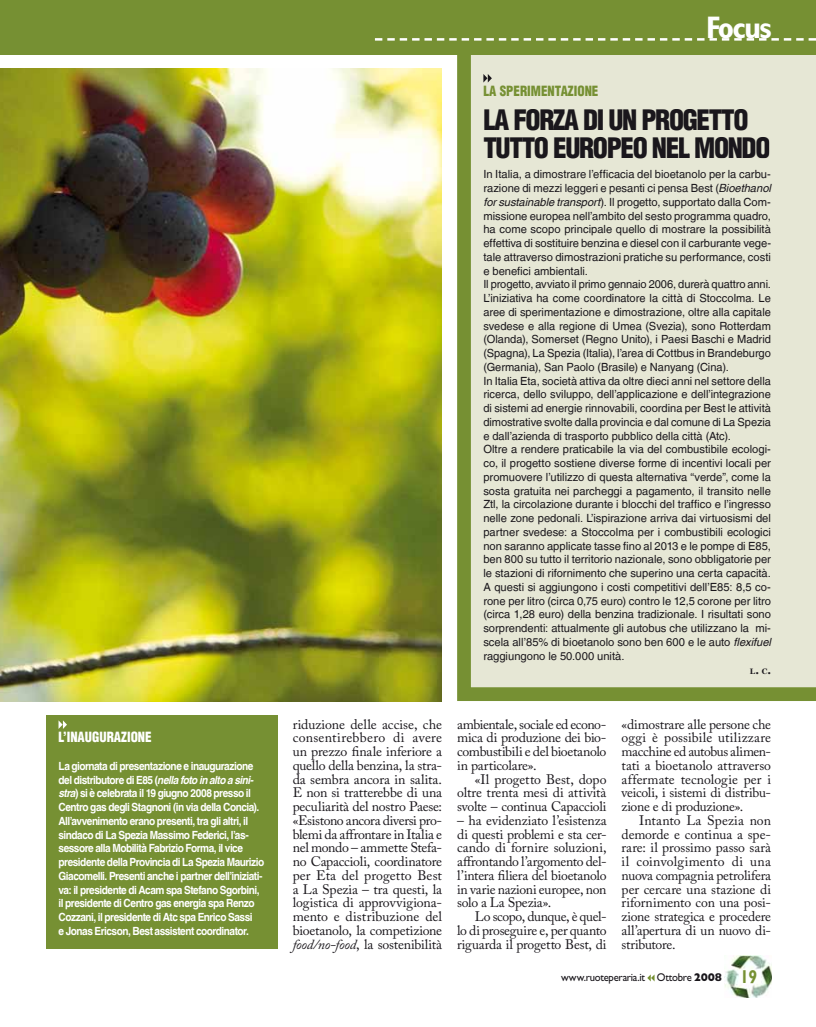
<style>
.page{position:relative;width:816px;height:1027px;background:#fff}
.page>*{position:absolute;margin:0;border:0;box-sizing:border-box;transform-origin:0 0}
.t1{font:700 condensed 31.25px "Gill Sans";letter-spacing:-.05em;color:#fff}
.t2{font:900 condensed 27.5px/27.5px "Helvetica LT";letter-spacing:-.05em;color:#1a171c}
.t3{font:13.75px/13.8px "Adobe Caslon Pro";letter-spacing:-.02em;color:#1a171c;text-align:justify}
.t4{font:900 condensed 13.75px "Helvetica LT";color:#769033;scale:.95 1}
.t5{font:900 condensed 13.75px "Helvetica LT";color:#fff;scale:.95 1}
.t6{font:11.25px/13.8px "Helvetica LT";color:#1a171c}
.t7{font:700 11.25px/13.8px "Helvetica LT";letter-spacing:-.05em;color:#fff;scale:.9 1}
.t8{font:11.25px "Gill Sans";letter-spacing:-.025em;color:#1a171c;scale:.95 1}
.t9{font:700 7.88px "Georgia";color:#1a171c}
.s1{font-style:italic}
.s2{font-size:11.25px}
.s3{font-weight:800}
.s4{font-weight:700;font-size:18.75px;color:#769033}
</style>
<div class="page">
<img style="left:0;top:68px;width:441px;height:633px">
<div style="left:457px;top:55px;width:359px;height:646px;background:#e6e7d5"></div>
<div style="left:484px;top:109px;width:264px;height:22px;background:#e6e7d5"></div>
<div style="left:484px;top:137px;width:194px;height:21px;background:#e6e7d5"></div>
<div style="left:679px;top:137px;width:10px;height:21px;background:#e6e7d5"></div>
<div style="left:689px;top:137px;width:80px;height:21px;background:#e6e7d5"></div>
<svg style="left:483px;top:74px;width:9px;height:9px"></svg>
<div style="left:0;top:0;width:816px;height:55px;background:#769033"></div>
<svg style="left:375px;top:38px;width:441px;height:3px"></svg>
<div style="left:46px;top:715px;width:232px;height:233px;background:#769033"></div>
<svg style="left:59px;top:720px;width:8px;height:9px"></svg>
<svg style="left:647px;top:974px;width:8px;height:7px"></svg>
<img style="left:725px;top:955px;width:47px;height:43px">
<p class="t5" style="left:59px;top:728px;width:100px">L’INAUGURAZIONE</p>
<p class="t7" style="left:59px;top:759px;width:230px">La giornata di presentazione e inaugurazione del distributore di E85 (<span class="s1">nella foto in alto a sini&shy;stra</span>) si è celebrata il 19 giugno 2008 presso il Centro gas degli Stagnoni (in via della Concia).<br>All’avvenimento erano presenti, tra gli altri, il sindaco di La Spezia Massimo Federici, l’as&shy;sessore alla Mobilità Fabrizio Forma, il vice presidente della Provincia di La Spezia Maurizio Giacomelli. Presenti anche i partner dell’iniziati&shy;va: il presidente di Acam spa Stefano Sgorbini, il presidente di Centro gas energia spa Renzo Cozzani, il presidente di Atc spa Enrico Sassi<br>e Jonas Ericson, Best assistent coordinator.</p>
<p class="t4" style="left:483px;top:82px;width:123px">LA SPERIMENTAZIONE</p>
<h1 class="t1" style="left:706px;top:17px;width:67px">Focus</h1>
<h2 class="t2" style="left:483px;top:106px;width:289px">LA FORZA DI UN PROGETTO<br>TUTTO EUROPEO NEL MONDO</h2>
<p class="t6" style="left:483px;top:168px;width:289px">In Italia, a dimostrare l’efficacia del bioetanolo per la carbu&shy;razione di mezzi leggeri e pesanti ci pensa Best (<span class="s1">Bioethanol for sustainable transport</span>). Il progetto, supportato dalla Com&shy;missione europea nell’ambito del sesto programma quadro, ha come scopo principale quello di mostrare la possibilità effettiva di sostituire benzina e diesel con il carburante vege&shy;tale attraverso dimostrazioni pratiche su performance, costi e benefici ambientali.<br>Il progetto, avviato il primo gennaio 2006, durerà quattro anni.<br>L’iniziativa ha come coordinatore la città di Stoccolma. Le aree di sperimentazione e dimostrazione, oltre alla capitale svedese e alla regione di Umea (Svezia), sono Rotterdam (Olanda), Somerset (Regno Unito), i Paesi Baschi e Madrid (Spagna), La Spezia (Italia), l’area di Cottbus in Brandeburgo (Germania), San Paolo (Brasile) e Nanyang (Cina).<br>In Italia Eta, società attiva da oltre dieci anni nel settore della ricerca, dello sviluppo, dell’applicazione e dell’integrazione di sistemi ad energie rinnovabili, coordina per Best le attività dimostrative svolte dalla provincia e dal comune di La Spezia e dall’azienda di trasporto pubblico della città (Atc).<br>Oltre a rendere praticabile la via del combustibile ecologi&shy;co, il progetto sostiene diverse forme di incentivi locali per promuovere l’utilizzo di questa alternativa “verde”, come la sosta gratuita nei parcheggi a pagamento, il transito nelle Ztl, la circolazione durante i blocchi del traffico e l’ingresso nelle zone pedonali. L’ispirazione arriva dai virtuosismi del partner svedese: a Stoccolma per i combustibili ecologici non saranno applicate tasse fino al 2013 e le pompe di E85, ben 800 su tutto il territorio nazionale, sono obbligatorie per le stazioni di rifornimento che superino una certa capacità.<br>A questi si aggiungono i costi competitivi dell’E85: 8,5 co&shy;rone per litro (circa 0,75 euro) contro le 12,5 corone per litro (circa 1,28 euro) della benzina tradizionale. I risultati sono sorprendenti: attualmente gli autobus che utilizzano la mi&shy;scela all’85% di bioetanolo sono ben 600 e le auto <span class="s1">flexifuel </span>raggiungono le 50.000 unità.</p>
<p class="t9" style="left:750px;top:666px;width:23px">L<span class="s2">.</span> C<span class="s2">.</span></p>
<p class="t3" style="left:293px;top:718px;width:151px">riduzione delle accise, che consentirebbero di avere un prezzo finale inferiore a quello della benzina, la stra&shy;da sembra ancora in salita.<br>E non si tratterebbe di una peculiarità del nostro Paese: «Esistono ancora diversi pro&shy;blemi da affrontare in Italia e nel mondo – ammette Stefa&shy;no Capaccioli, coordinatore per Eta del progetto Best a La Spezia – tra questi, la logistica di approvvigiona&shy;mento e distribuzione del bioetanolo, la competizione <span class="s1">food/no-food</span>, la sostenibilità</p>
<p class="t3" style="left:457px;top:718px;width:151px">ambientale, sociale ed econo&shy;mica di produzione dei bio&shy;combustibili e del bioetanolo in particolare».</p>
<p class="t3" style="left:457px;top:773px;width:151px;text-indent:18px">«Il progetto Best, dopo oltre trenta mesi di attività svolte – continua Capaccioli</p>
<p class="t3" style="left:457px;top:815px;width:151px">– ha evidenziato l’esistenza di questi problemi e sta cer&shy;cando di fornire soluzioni, affrontando l’argomento del&shy;l’intera filiera del bioetanolo in varie nazioni europee, non solo a La Spezia».</p>
<p class="t3" style="left:457px;top:911px;width:151px;text-indent:18px">Lo scopo, dunque, è quel&shy;lo di proseguire e, per quanto riguarda il progetto Best, di</p>
<p class="t3" style="left:622px;top:718px;width:151px">«dimostrare alle persone che oggi è possibile utilizzare macchine ed autobus alimen&shy;tati a bioetanolo attraverso affermate tecnologie per i veicoli, i sistemi di distribu&shy;zione e di produzione».</p>
<p class="t3" style="left:622px;top:815px;width:151px;text-indent:18px">Intanto La Spezia non demorde e continua a spe&shy;rare: il prossimo passo sarà il coinvolgimento di una nuova compagnia petrolifera per cercare una stazione di rifornimento con una posi&shy;zione strategica e procedere all’apertura di un nuovo di&shy;stributore.</p>
<p class="t8" style="left:561px;top:973px;width:208px">www.ruoteperaria.it Ottobre <span class="s3">2008</span> <span class="s4">19</span></p>
</div>
